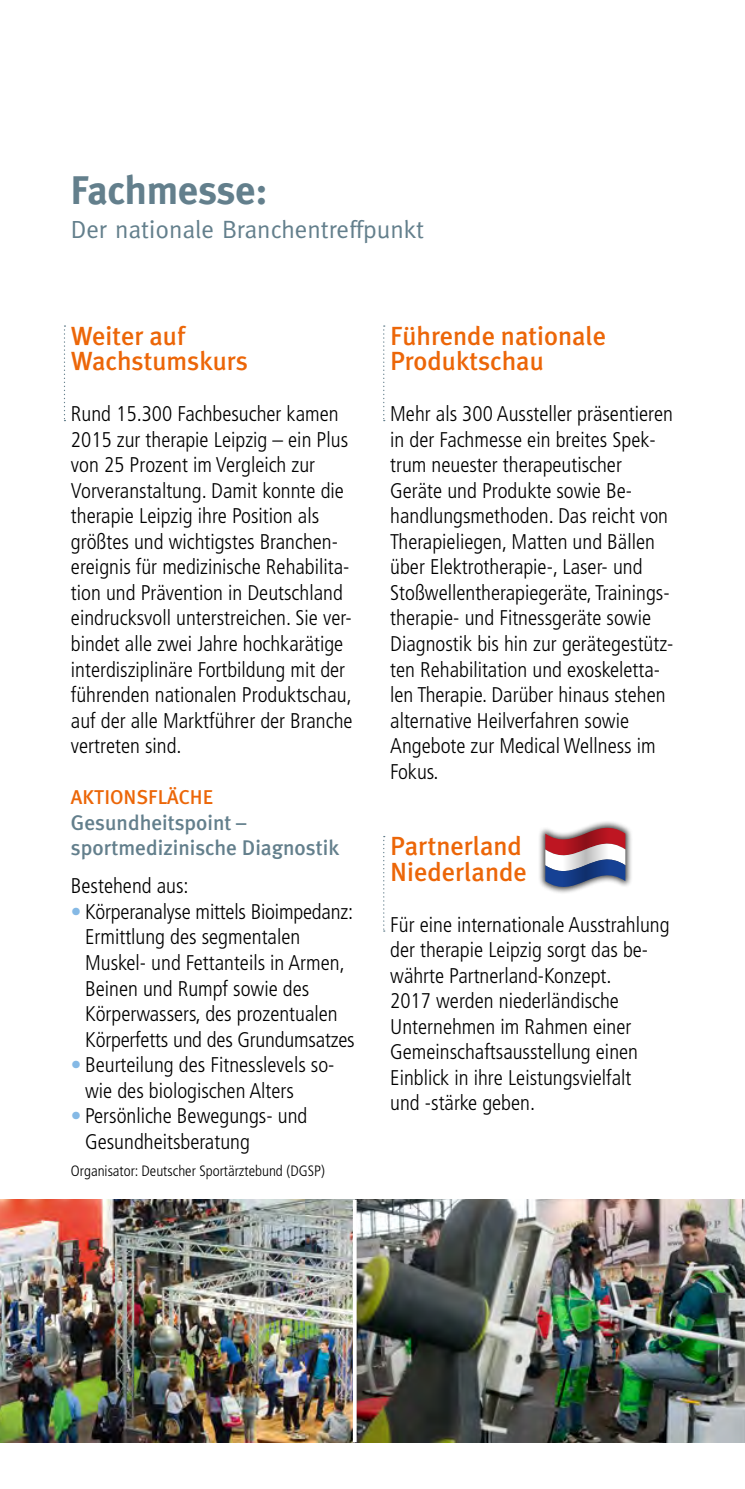
<style>
.page{position:relative;width:745px;height:1489px;background:#fff}
.page>*{position:absolute;margin:0;border:0;box-sizing:border-box;transform-origin:0 0}
.t1{font:700 40px "Meta Plus";color:#637f8c}
.t2{font:500 26.25px/25.5px "Meta Plus";color:#ec6608}
.t3{font:25px "Meta Plus";color:#637f8c}
.t4{font:300 condensed 21.25px/25.5px "Frutiger";color:#000}
.t5{font:500 21.25px/25.5px "Meta Plus";color:#637f8c}
.t6{font:500 20px "Meta Plus";color:#ec6608}
.t7{font:300 condensed 15px "Frutiger";color:#000}
.s1{font-family:"Meta Plus";font-weight:400;font-stretch:normal;color:#85b9e5}
</style>
<div class="page">
<img style="left:356px;top:1199px;width:388px;height:242px">
<img style="left:0;top:1199px;width:352px;height:242px">
<svg style="left:64px;top:325px;width:1px;height:96px"></svg>
<svg style="left:383px;top:325px;width:1px;height:96px"></svg>
<svg style="left:383px;top:836px;width:1px;height:95px"></svg>
<svg style="left:352px;top:1199px;width:4px;height:242px"></svg>
<div style="left:537px;top:820px;width:96px;height:75px;background:#000;opacity:.75"></div>
<svg style="left:545px;top:820px;width:80px;height:75px"></svg>
<svg style="left:561px;top:859px;width:24px;height:32px"></svg>
<svg style="left:585px;top:859px;width:24px;height:27px"></svg>
<h1 class="t1" style="left:71px;top:167px;width:198px">Fachmesse:</h1>
<p class="t3" style="left:71px;top:215px;width:354px">Der nationale Branchentreffpunkt</p>
<p class="t2" style="left:71px;top:322px;width:178px">Weiter auf<br>Wachstumskurs</p>
<p class="t4" style="left:71px;top:401px;width:283px">Rund 15.300 Fachbesucher kamen 2015 zur therapie Leipzig – ein Plus von 25 Prozent im Vergleich zur Vorveranstaltung. Damit konnte die therapie Leipzig ihre Position als größtes und wichtigstes Branchen&shy;ereignis für medizinische Rehabilita&shy;tion und Prävention in Deutschland eindrucksvoll unterstreichen. Sie ver&shy;bindet alle zwei Jahre hochkarätige interdisziplinäre Fortbildung mit der führenden nationalen Produktschau, auf der alle Marktführer der Branche vertreten sind.</p>
<p class="t6" style="left:71px;top:785px;width:144px">AKTIONSFLÄCHE</p>
<p class="t5" style="left:71px;top:809px;width:269px">Gesundheitspoint – sportmedizinische Diagnostik</p>
<p class="t4" style="left:71px;top:873px;width:119px">Bestehend aus:</p>
<p class="t4" style="left:85px;top:899px;width:271px;text-indent:-14px"><span class="s1">•</span> Körperanalyse mittels Bioimpedanz:<br>Ermittlung des segmentalen<br>Muskel- und Fettanteils in Armen,<br>Beinen und Rumpf sowie des<br>Körperwassers, des prozentualen<br>Körperfetts und des Grundumsatzes</p>
<p class="t4" style="left:85px;top:1052px;width:251px;text-indent:-14px"><span class="s1">•</span> Beurteilung des Fitnesslevels so&shy;wie des biologischen Alters</p>
<p class="t4" style="left:85px;top:1103px;width:223px;text-indent:-14px"><span class="s1">•</span> Persönliche Bewegungs- und<br>Gesundheitsberatung</p>
<p class="t7" style="left:71px;top:1162px;width:255px">Organisator: Deutscher Sportärztebund (DGSP)</p>
<p class="t2" style="left:390px;top:322px;width:217px">Führende nationale<br>Produktschau</p>
<p class="t4" style="left:390px;top:401px;width:284px">Mehr als 300 Aussteller präsentieren in der Fachmesse ein breites Spek&shy;trum neuester therapeutischer Geräte und Produkte sowie Be&shy;handlungsmethoden. Das reicht von Therapieliegen, Matten und Bällen über Elektrotherapie-, Laser- und Stoßwellentherapiegeräte, Trainings&shy;therapie- und Fitnessgeräte sowie Diagnostik bis hin zur gerätegestütz&shy;ten Rehabilitation und exoskeletta&shy;len Therapie. Darüber hinaus stehen alternative Heilverfahren sowie Angebote zur Medical Wellness im Fokus.</p>
<p class="t2" style="left:390px;top:833px;width:138px">Partnerland<br>Niederlande</p>
<p class="t4" style="left:390px;top:911px;width:281px">Für eine internationale Ausstrahlung der therapie Leipzig sorgt das be&shy;währte Partnerland-Konzept.<br>2017 werden niederländische<br>Unternehmen im Rahmen einer<br>Gemeinschaftsausstellung einen<br>Einblick in ihre Leistungsvielfalt<br>und -stärke geben.</p>
</div>
